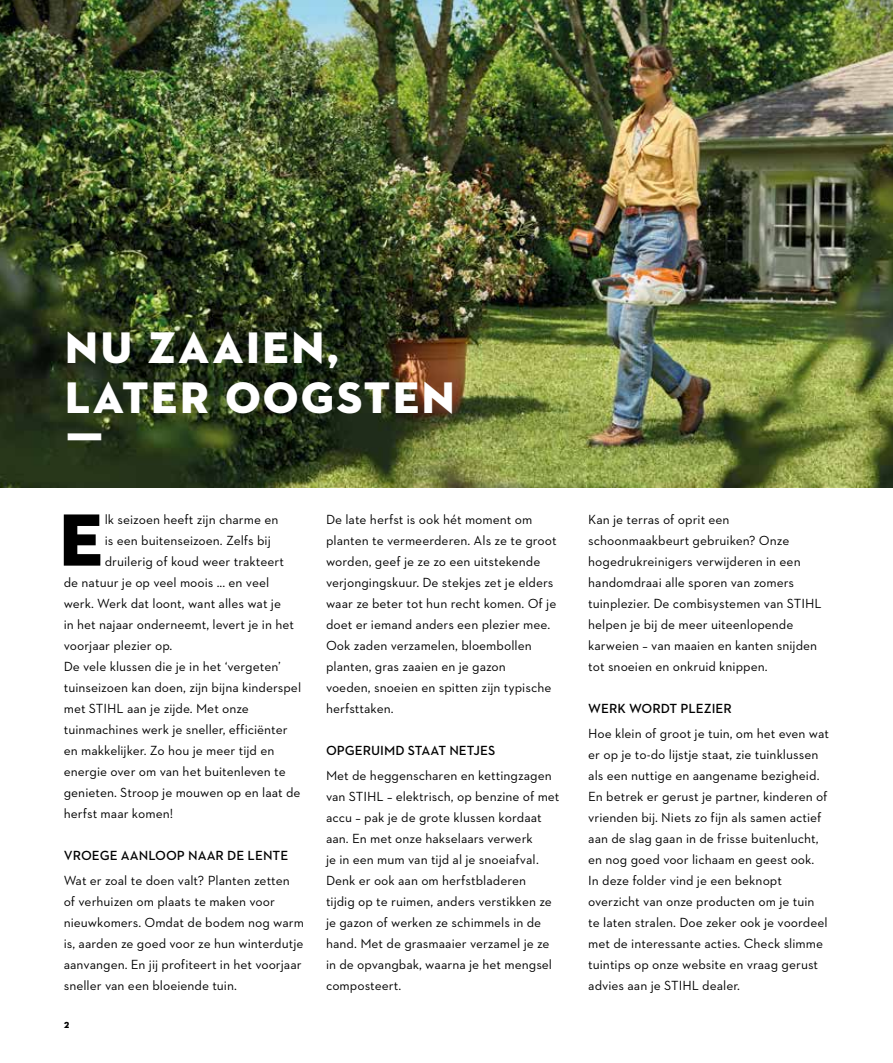
<style>
.page{position:relative;width:893px;height:1063px;background:#fff}
.page>*{position:absolute;margin:0;border:0;box-sizing:border-box;transform-origin:0 0}
.t1{font:75.3px "STIHL Contraface Display Titling";color:#000}
.t2{font:45px/51px "STIHL Contraface Display Titling";color:#fff}
.t3{font:13.5px/21px "STIHL Contraface Text";color:#000}
.t4{font:13.5px "STIHL Contraface Text Demi";color:#000}
.t5{font:9px "STIHL Contraface Display Titling";color:#000}
</style>
<div class="page">
<img style="left:0;top:0;width:893px;height:488px">
<h2 class="t2" style="left:64px;top:322px;width:394px">NU ZAAIEN,<br>LATER OOGSTEN<br>Ƒ</h2>
<h1 class="t1" style="left:57px;top:493px;width:49px">E</h1>
<p class="t3" style="left:105px;top:508px;width:175px">lk seizoen heeft zijn charme en</p>
<p class="t3" style="left:105px;top:529px;width:168px">is een buitenseizoen. Zelfs bij</p>
<p class="t3" style="left:105px;top:550px;width:181px">druilerig of koud weer trakteert</p>
<p class="t3" style="left:64px;top:571px;width:207px">de natuur je op veel moois ... en veel</p>
<p class="t3" style="left:64px;top:592px;width:219px">werk. Werk dat loont, want alles wat je</p>
<p class="t3" style="left:64px;top:613px;width:232px">in het najaar onderneemt, levert je in het</p>
<p class="t3" style="left:64px;top:634px;width:110px">voorjaar plezier op.</p>
<p class="t3" style="left:64px;top:655px;width:219px">De vele klussen die je in het ‘vergeten’</p>
<p class="t3" style="left:64px;top:676px;width:239px">tuinseizoen kan doen, zijn bijna kinderspel</p>
<p class="t3" style="left:64px;top:697px;width:187px">met STIHL aan je zijde. Met onze</p>
<p class="t3" style="left:64px;top:718px;width:226px">tuinmachines werk je sneller, efficiënter</p>
<p class="t3" style="left:64px;top:739px;width:212px">en makkelijker. Zo hou je meer tijd en</p>
<p class="t3" style="left:64px;top:760px;width:224px">energie over om van het buitenleven te</p>
<p class="t3" style="left:64px;top:781px;width:238px">genieten. Stroop je mouwen op en laat de</p>
<p class="t3" style="left:64px;top:802px;width:111px">herfst maar komen!</p>
<p class="t4" style="left:64px;top:847px;width:226px">VROEGE AANLOOP NAAR DE LENTE</p>
<p class="t3" style="left:64px;top:870px;width:242px">Wat er zoal te doen valt? Planten zetten of verhuizen om plaats te maken voor nieuwkomers. Omdat de bodem nog warm is, aarden ze goed voor ze hun winterdutje aanvangen. En jij profiteert in het voorjaar sneller van een bloeiende tuin.</p>
<p class="t5" style="left:64px;top:1019px;width:7px">2</p>
<p class="t3" style="left:326px;top:508px;width:232px">De late herfst is ook hét moment om planten te vermeerderen. Als ze te groot worden, geef je ze zo een uitstekende verjongingskuur. De stekjes zet je elders waar ze beter tot hun recht komen. Of je doet er iemand anders een plezier mee.<br>Ook zaden verzamelen, bloembollen planten, gras zaaien en je gazon<br>voeden, snoeien en spitten zijn typische herfsttaken.</p>
<p class="t4" style="left:326px;top:742px;width:171px">OPGERUIMD STAAT NETJES</p>
<p class="t3" style="left:326px;top:765px;width:235px">Met de heggenscharen en kettingzagen van STIHL – elektrisch, op benzine of met accu – pak je de grote klussen kordaat aan. En met onze hakselaars verwerk<br>je in een mum van tijd al je snoeiafval.<br>Denk er ook aan om herfstbladeren<br>tijdig op te ruimen, anders verstikken ze je gazon of werken ze schimmels in de hand. Met de grasmaaier verzamel je ze in de opvangbak, waarna je het mengsel composteert.</p>
<p class="t3" style="left:588px;top:508px;width:235px">Kan je terras of oprit een schoonmaakbeurt gebruiken? Onze hogedrukreinigers verwijderen in een handomdraai alle sporen van zomers tuinplezier. De combisystemen van STIHL helpen je bij de meer uiteenlopende karweien – van maaien en kanten snijden tot snoeien en onkruid knippen.</p>
<p class="t4" style="left:588px;top:700px;width:145px">WERK WORDT PLEZIER</p>
<p class="t3" style="left:588px;top:723px;width:242px">Hoe klein of groot je tuin, om het even wat er op je to-do lijstje staat, zie tuinklussen als een nuttige en aangename bezigheid.<br>En betrek er gerust je partner, kinderen of vrienden bij. Niets zo fijn als samen actief aan de slag gaan in de frisse buitenlucht, en nog goed voor lichaam en geest ook.<br>In deze folder vind je een beknopt overzicht van onze producten om je tuin te laten stralen. Doe zeker ook je voordeel met de interessante acties. Check slimme tuintips op onze website en vraag gerust advies aan je STIHL dealer.</p>
</div>
